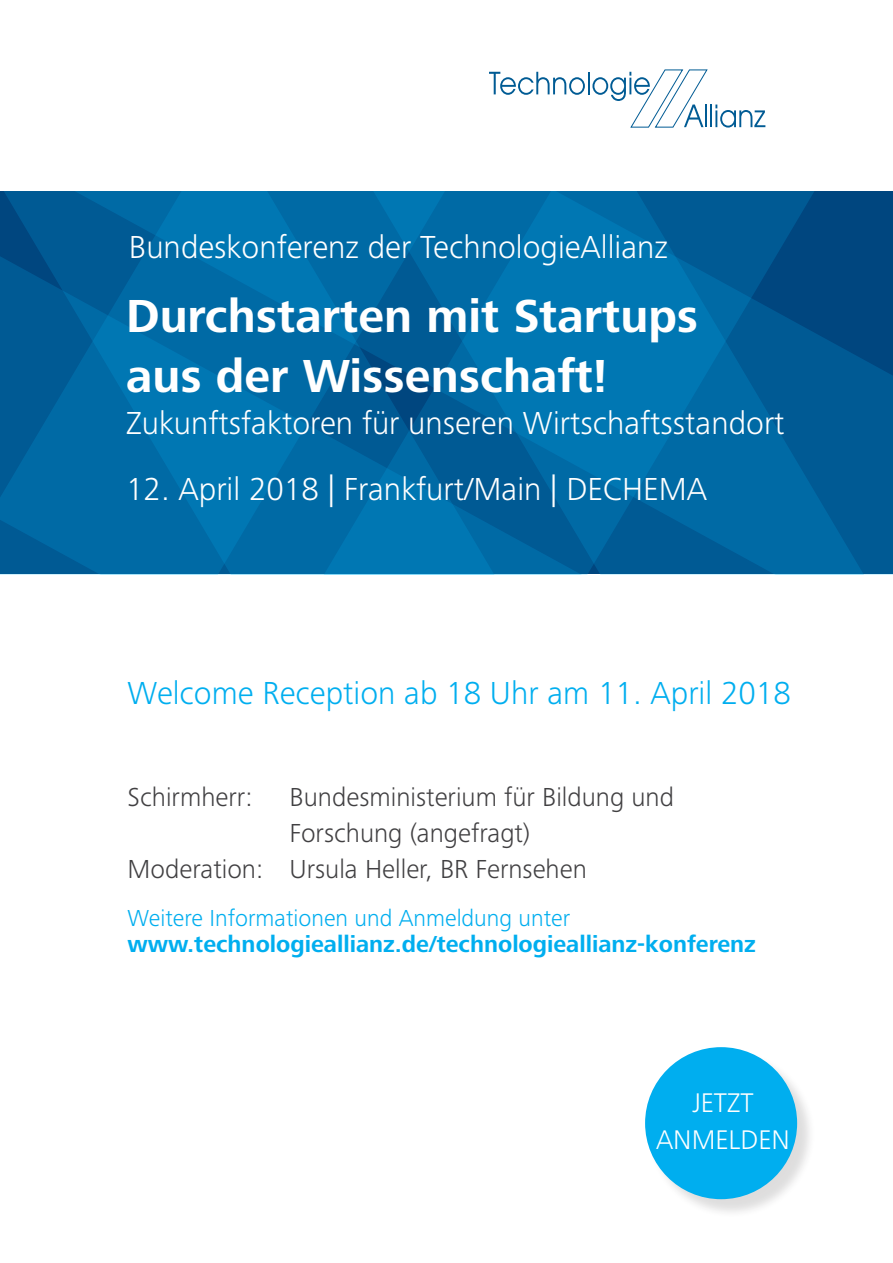
<style>
.page{position:relative;width:893px;height:1263px;background:#fff}
.page>*{position:absolute;margin:0;border:0;box-sizing:border-box;transform-origin:0 0}
.t1{font:700 48px/60px "Frutiger Next Pro";color:#fff}
.t2{font:300 33px "Frutiger Next Pro";color:#fff}
.t3{font:300 33px "Frutiger Next Pro";color:#00aeef}
.t4{font:300 27.9px/37.2px "Frutiger Next Pro";color:#fff;text-align:center}
.t5{font:300 27px "Frutiger Next Pro";color:#414042}
.t6{font:700 24px "Frutiger Next Pro";color:#00aeef}
.t7{font:300 24px "Frutiger Next Pro";color:#00aeef}
</style>
<div class="page">
<svg style="left:489px;top:72px;width:96px;height:23px"></svg>
<hr style="left:588px;top:72px;width:2px;height:22px;background:#005b94">
<hr style="left:710px;top:105px;width:2px;height:22px;background:#005b94">
<svg style="left:715px;top:105px;width:50px;height:23px"></svg>
<svg style="left:592px;top:69px;width:116px;height:59px"></svg>
<svg style="left:0;top:191px;width:893px;height:383px;background:#0066a1"></svg>
<div style="left:647px;top:1049px;width:169px;height:169px;background:#231f20;opacity:.15"></div>
<div style="left:645px;top:1047px;width:152px;height:152px;background:#00aeef;border-radius:50%"></div>
<p class="t2" style="left:129px;top:228px;width:540px">Bundeskonferenz der TechnologieAllianz</p>
<h1 class="t1" style="left:126px;top:286px;width:574px">Durchstarten mit Startups aus der Wissenschaft!</h1>
<p class="t2" style="left:126px;top:404px;width:660px">Zukunftsfaktoren für unseren Wirtschaftsstandort</p>
<p class="t2" style="left:126px;top:470px;width:582px">12. April 2018 | Frankfurt/Main | DECHEMA</p>
<p class="t3" style="left:128px;top:674px;width:665px">Welcome Reception ab 18 Uhr am 11. April 2018</p>
<p class="t5" style="left:128px;top:782px;width:126px">Schirmherr:</p>
<p class="t5" style="left:290px;top:782px;width:386px">Bundesministerium für Bildung und</p>
<p class="t5" style="left:290px;top:818px;width:242px">Forschung (angefragt)</p>
<p class="t5" style="left:128px;top:854px;width:461px">Moderation: Ursula Heller, BR Fernsehen</p>
<p class="t7" style="left:128px;top:904px;width:444px">Weitere Informationen und Anmeldung unter</p>
<p class="t6" style="left:128px;top:930px;width:630px">www.technologieallianz.de/technologieallianz-konferenz</p>
<p class="t4" style="left:656px;top:1083px;width:135px">JETZT<br>ANMELDEN</p>
</div>
